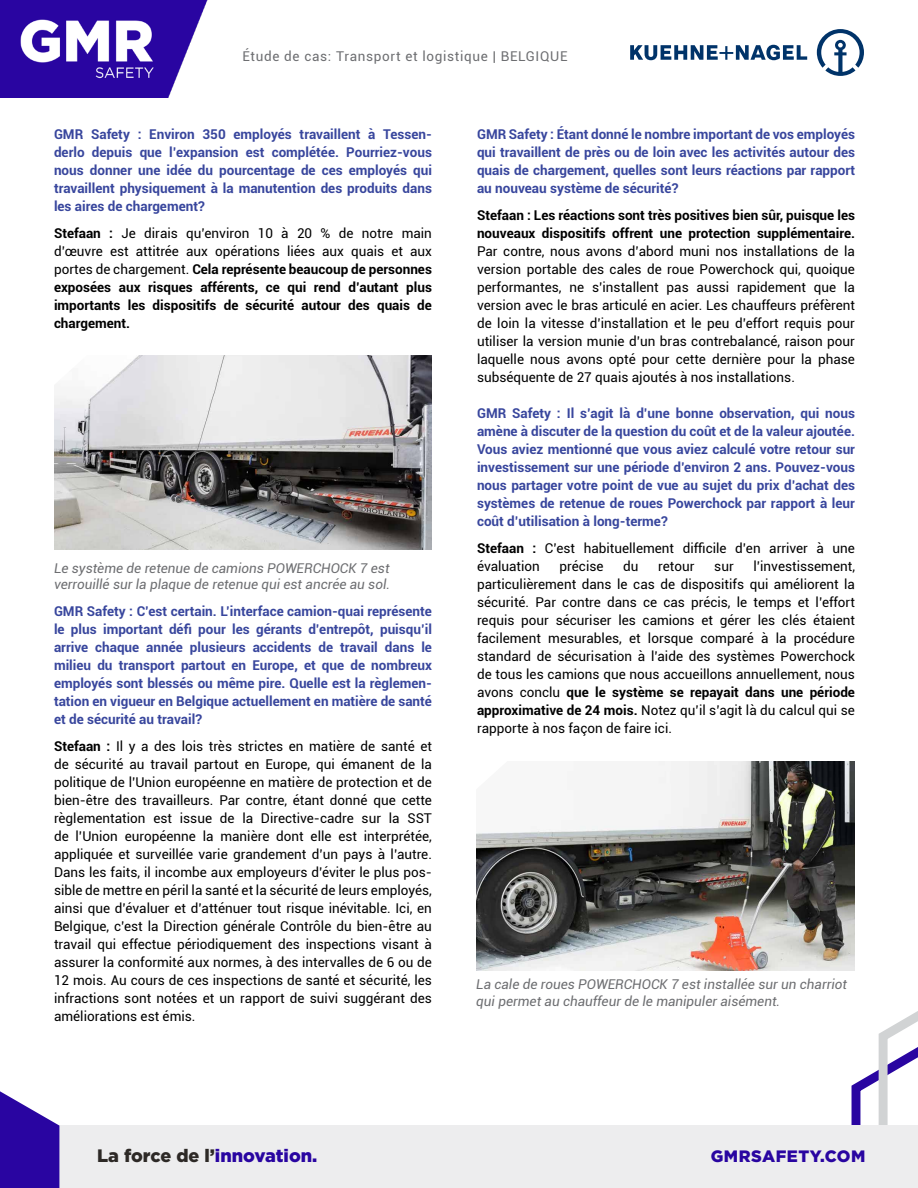
<style>
.page{position:relative;width:918px;height:1188px;background:#fff}
.page>*{position:absolute;margin:0;border:0;box-sizing:border-box;transform-origin:0 0}
.t1{font:900 18px "Gotham";color:#2d2926}
.t2{font:900 16.5px "Gotham";letter-spacing:.03em;color:#2905a1}
.t3{font:13.5px/18px "Roboto";color:#000;text-align:justify}
.t4{font:700 13.5px/18px "Roboto";color:#38469d;text-align:justify}
.t5{font:700 13.5px/18px "Roboto";color:#000;text-align:justify}
.t6{font:italic 13.5px/16.2px "Roboto";color:#6d6e71}
.t7{font:13.5px "Roboto";letter-spacing:.05em;color:#6d6e71}
.s1{font-weight:400}
.s2{font-weight:700}
.s3{color:#2905a1}
</style>
<div class="page">
<svg style="left:847px;top:905px;width:71px;height:220px"></svg>
<div style="left:0;top:1125px;width:918px;height:63px;background:#ededee"></div>
<svg style="left:0;top:1091px;width:59px;height:97px"></svg>
<img style="left:0;top:0;width:208px;height:97px">
<img style="left:54px;top:355px;width:378px;height:195px">
<svg style="left:54px;top:355px;width:40px;height:35px"></svg>
<svg style="left:630px;top:29px;width:234px;height:47px"></svg>
<img style="left:476px;top:761px;width:378px;height:209px">
<svg style="left:476px;top:761px;width:37px;height:36px"></svg>
<p class="t7" style="left:242px;top:47px;width:326px">Étude de cas: Transport et logistique | BELGIQUE</p>
<p class="t4" style="left:54px;top:125px;width:380px">GMR Safety : Environ 350 employés travaillent à Tessen&shy;derlo depuis que l’expansion est complétée. Pourriez-vous nous donner une idée du pourcentage de ces employés qui travaillent physiquement à la manutention des produits dans les aires de chargement?</p>
<p class="t5" style="left:54px;top:224px;width:379px">Stefaan : <span class="s1">Je dirais qu’environ 10 à 20 % de notre main d’œuvre est attitrée aux opérations liées aux quais et aux portes de chargement.</span> Cela représente beaucoup de personnes exposées aux risques afférents, ce qui rend d’autant plus importants les dispositifs de sécurité autour des quais de chargement.</p>
<p class="t6" style="left:54px;top:559px;width:338px">Le système de retenue de camions POWERCHOCK 7 est verrouillé sur la plaque de retenue qui est ancrée au sol.</p>
<p class="t4" style="left:54px;top:602px;width:379px">GMR Safety : C’est certain. L’interface camion-quai représente le plus important défi pour les gérants d’entrepôt, puisqu’il arrive chaque année plusieurs accidents de travail dans le milieu du transport partout en Europe, et que de nombreux employés sont blessés ou même pire. Quelle est la règlemen&shy;tation en vigueur en Belgique actuellement en matière de santé et de sécurité au travail?</p>
<p class="t3" style="left:54px;top:737px;width:380px"><span class="s2">Stefaan :</span> Il y a des lois très strictes en matière de santé et de sécurité au travail partout en Europe, qui émanent de la politique de l’Union européenne en matière de protection et de bien-être des travailleurs. Par contre, étant donné que cette règlementation est issue de la Directive-cadre sur la SST de l’Union européenne la manière dont elle est interprétée, appliquée et surveillée varie grandement d’un pays à l’autre.<br>Dans les faits, il incombe aux employeurs d’éviter le plus pos&shy;sible de mettre en péril la santé et la sécurité de leurs employés, ainsi que d’évaluer et d’atténuer tout risque inévitable. Ici, en Belgique, c’est la Direction générale Contrôle du bien-être au travail qui effectue périodiquement des inspections visant à assurer la conformité aux normes, à des intervalles de 6 ou de 12 mois. Au cours de ces inspections de santé et sécurité, les infractions sont notées et un rapport de suivi suggérant des améliorations est émis.</p>
<p class="t4" style="left:477px;top:125px;width:380px">GMR Safety : Étant donné le nombre important de vos employés qui travaillent de près ou de loin avec les activités autour des quais de chargement, quelles sont leurs réactions par rapport au nouveau système de sécurité?</p>
<p class="t5" style="left:477px;top:206px;width:380px">Stefaan : Les réactions sont très positives bien sûr, puisque les nouveaux dispositifs offrent une protection supplémentaire.</p>
<p class="t3" style="left:477px;top:242px;width:380px">Par contre, nous avons d’abord muni nos installations de la version portable des cales de roue Powerchock qui, quoique performantes, ne s’installent pas aussi rapidement que la version avec le bras articulé en acier. Les chauffeurs préfèrent de loin la vitesse d’installation et le peu d’effort requis pour utiliser la version munie d’un bras contrebalancé, raison pour laquelle nous avons opté pour cette dernière pour la phase subséquente de 27 quais ajoutés à nos installations.</p>
<p class="t4" style="left:477px;top:404px;width:379px">GMR Safety : Il s’agit là d’une bonne observation, qui nous amène à discuter de la question du coût et de la valeur ajoutée.<br>Vous aviez mentionné que vous aviez calculé votre retour sur investissement sur une période d’environ 2 ans. Pouvez-vous nous partager votre point de vue au sujet du prix d’achat des systèmes de retenue de roues Powerchock par rapport à leur coût d’utilisation à long-terme?</p>
<p class="t3" style="left:477px;top:539px;width:379px"><span class="s2">Stefaan :</span> C’est habituellement difficile d’en arriver à une évaluation</p>
<p class="t3" style="left:477px;top:557px;width:380px;text-indent:276px">l’investissement, particulièrement dans le cas de dispositifs qui améliorent la sécurité. Par contre dans ce cas précis, le temps et l’effort requis pour sécuriser les camions et gérer les clés étaient facilement mesurables, et lorsque comparé à la procédure standard de sécurisation à l’aide des systèmes Powerchock de tous les camions que nous accueillons annuellement, nous avons conclu <span class="s2">que le système se repayait dans une période approximative de 24 mois.</span> Notez qu’il s’agit là du calcul qui se rapporte à nos façon de faire ici.</p>
<p class="t3" style="left:560px;top:557px;width:45px">précise</p>
<p class="t3" style="left:623px;top:557px;width:17px">du</p>
<p class="t3" style="left:658px;top:557px;width:38px">retour</p>
<p class="t3" style="left:714px;top:557px;width:21px">sur</p>
<p class="t6" style="left:476px;top:976px;width:372px">La cale de roues POWERCHOCK 7 est installée sur un charriot qui permet au chauffeur de le manipuler aisément.</p>
<h1 class="t1" style="left:97px;top:1143px;width:222px">La force de l’<span class="s3">innovation.</span></h1>
<p class="t2" style="left:711px;top:1144px;width:156px">GMRSAFETY.COM</p>
</div>
